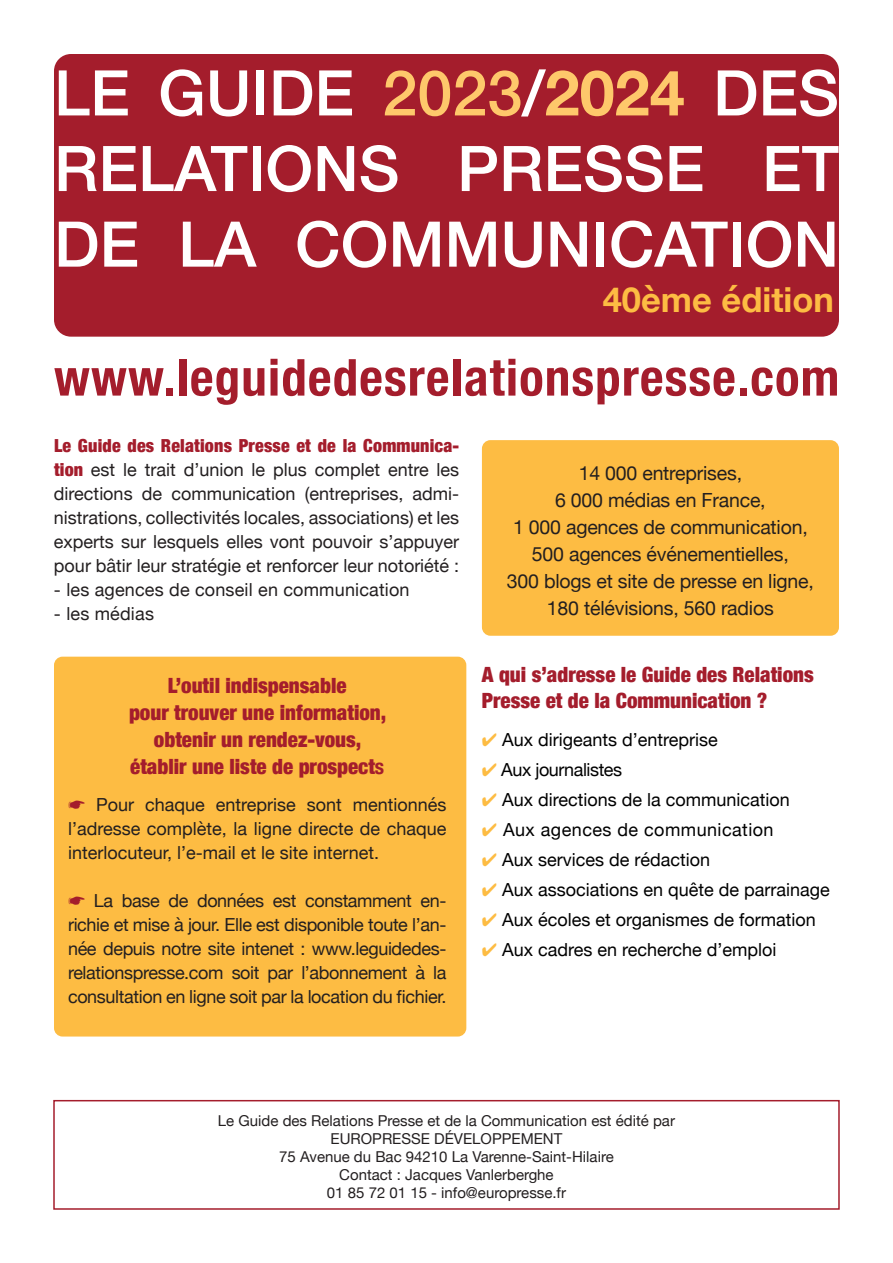
<style>
.page{position:relative;width:893px;height:1263px;background:#fff}
.page>*{position:absolute;margin:0;border:0;box-sizing:border-box;transform-origin:0 0}
.t1{font:500 63px/75.6px "Helvetica Neue";color:#fff;text-align:justify}
.t2{font:700 condensed 51px "Helvetica Neue";letter-spacing:.02em;color:#a41d2c}
.t3{font:700 34.5px "Helvetica Neue";color:#fdbc43}
.t4{font:900 condensed 21px/27px "Helvetica Neue";color:#a41d2c;text-align:center}
.t5{font:19.5px/27px "Helvetica Neue";letter-spacing:-.01em;color:#231f20;text-align:center}
.t6{font:18px/24px "Helvetica Neue";color:#231f20;text-align:justify}
.t7{font:18px "Helvetica Neue";color:#000}
.t8{font:18px "Helvetica Neue";letter-spacing:.025em;color:#000}
.t9{font:18px "Helvetica Neue";letter-spacing:-.025em;color:#000}
.t10{font:15px/18px "Helvetica Neue";color:#231f20;text-align:center}
.s1{color:#fec86b}
.s2{font-weight:700;color:#fec86b}
.s3{font-weight:900;font-stretch:condensed;color:#a41d2c}
.s4{font-weight:700}
.s5{color:#a41d2c}
.s6{color:#fdbc43}
</style>
<div class="page">
<div style="left:54px;top:54px;width:785px;height:283px;background:#a41d2c;border-radius:17px"></div>
<div style="left:482px;top:440px;width:357px;height:196px;background:#fdbc43;border-radius:9px"></div>
<div style="left:54px;top:657px;width:412px;height:379px;background:#fdbc43;border-radius:9px"></div>
<div style="left:53px;top:1100px;width:787px;height:110px;border:2px solid #a41d2c"></div>
<h1 class="t1" style="left:54px;top:50px;width:786px">LE GUIDE <span class="s1">2023</span>/<span class="s2">2024</span> DES RELATIONS PRESSE ET DE LA COMMUNICATION</h1>
<h3 class="t3" style="left:603px;top:273px;width:233px">40ème édition</h3>
<h2 class="t2" style="left:54px;top:335px;width:787px">www.leguidedesrelationspresse.com</h2>
<p class="t6" style="left:54px;top:435px;width:407px"><span class="s3">Le Guide des Relations Presse et de la Communica&shy;tion</span> est le trait d’union le plus complet entre les directions de communication (entreprises, admi&shy;nistrations, collectivités locales, associations) et les experts sur lesquels elles vont pouvoir s’appuyer pour bâtir leur stratégie et renforcer leur notoriété :</p>
<p class="t6" style="left:54px;top:579px;width:357px">- les agences de conseil en communication</p>
<p class="t6" style="left:54px;top:603px;width:102px">- les médias</p>
<p class="t5" style="left:507px;top:460px;width:308px">14 000 entreprises,<br>6 000 médias en France,<br>1 000 agences de communication,<br>500 agences événementielles,<br>300 blogs et site de presse en ligne,<br>180 télévisions, 560 radios</p>
<p class="t4" style="left:129px;top:671px;width:259px">L’outil indispensable<br>pour trouver une information, obtenir un rendez-vous, établir une liste de prospect<span class="s4">s</span></p>
<p class="t6" style="left:68px;top:794px;width:380px"><span class="s5">☛</span> Pour chaque entreprise sont mentionnés l’adresse complète, la ligne directe de chaque interlocuteur, l’e-mail et le site internet.</p>
<p class="t6" style="left:68px;top:890px;width:380px"><span class="s5">☛</span> La base de données est constamment en&shy;richie et mise à jour. Elle est disponible toute l’an&shy;née depuis notre site intenet : www.leguidedes&shy;relationspresse.com soit par l’abonnement à la consultation en ligne soit par la location du fichier.</p>
<p class="t4" style="left:482px;top:661px;width:333px;line-height:25.2px;text-align:left">A qui s’adresse le Guide des Relations<br>Presse et de la Communication ?</p>
<p class="t7" style="left:482px;top:727px;width:237px"><span class="s6">✔</span> Aux dirigeants d’entreprise</p>
<p class="t9" style="left:482px;top:757px;width:142px"><span class="s6">✔</span> Aux journalistes</p>
<p class="t7" style="left:482px;top:787px;width:309px"><span class="s6">✔</span> Aux directions de la communication</p>
<p class="t8" style="left:482px;top:817px;width:293px"><span class="s6">✔</span> Aux agences de communication</p>
<p class="t7" style="left:482px;top:847px;width:230px"><span class="s6">✔</span> Aux services de rédaction</p>
<p class="t7" style="left:482px;top:877px;width:349px"><span class="s6">✔</span> Aux associations en quête de parrainage</p>
<p class="t7" style="left:482px;top:907px;width:335px"><span class="s6">✔</span> Aux écoles et organismes de formation</p>
<p class="t7" style="left:482px;top:937px;width:296px"><span class="s6">✔</span> Aux cadres en recherche d’emploi</p>
<p class="t10" style="left:218px;top:1112px;width:459px">Le Guide des Relations Presse et de la Communication est édité par EUROPRESSE DÉVELOPPEMENT<br>75 Avenue du Bac 94210 La Varenne-Saint-Hilaire<br>Contact : Jacques Vanlerberghe<br>01 85 72 01 15 - info@europresse.fr</p>
</div>
